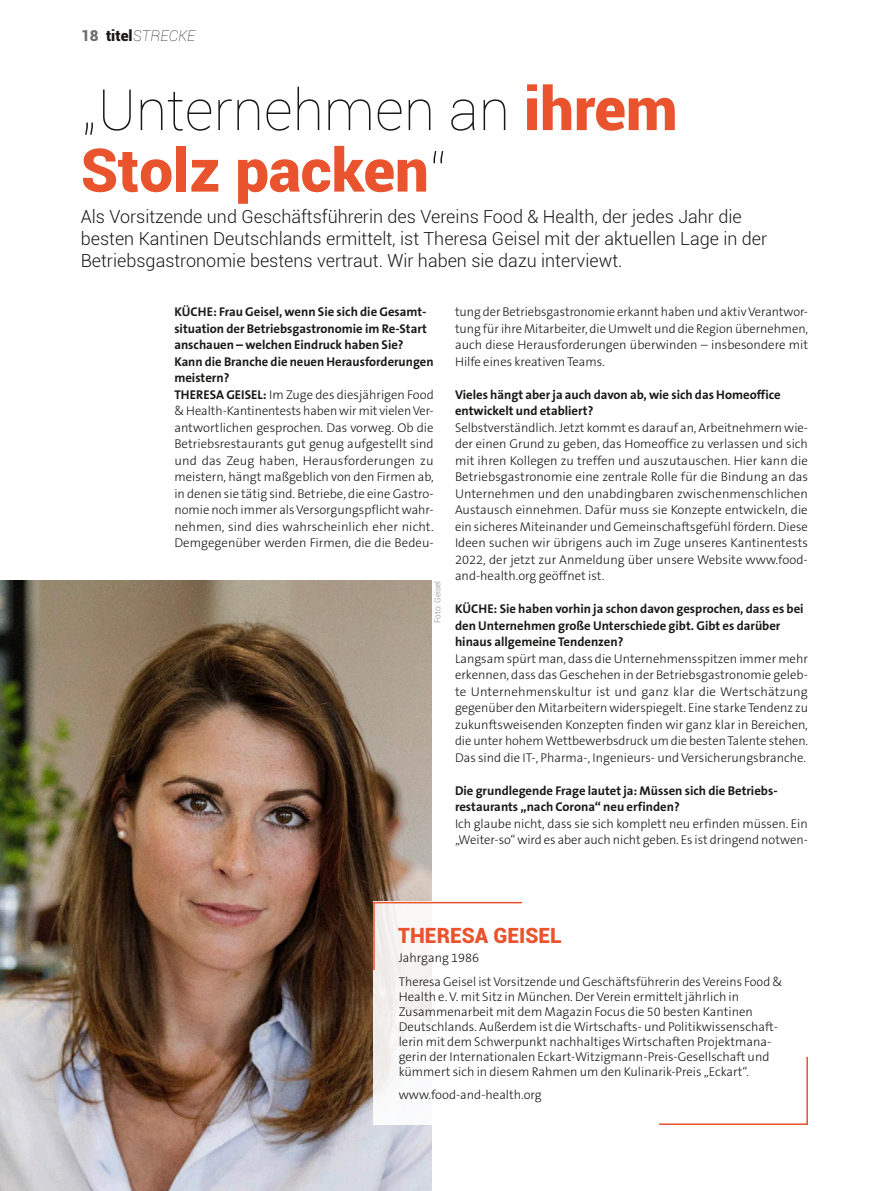
<style>
.page{position:relative;width:893px;height:1191px;background:#fff}
.page>*{position:absolute;margin:0;border:0;box-sizing:border-box;transform-origin:0 0}
.t1{font:900 60px "Roboto";color:#e9532d}
.t2{font:100 57px "Roboto";color:#1a1918}
.t3{font:900 21px "Roboto";color:#e9532d}
.t4{font:300 18px/21.6px "Roboto";color:#1a1918}
.t5{font:italic 100 15px "Roboto";color:#1a1918}
.t6{font:300 12.75px/16.5px "The Sans B W3";color:#1a1918;text-align:justify}
.t7{font:700 12.75px/16.5px "The Sans B W7";color:#1a1918}
.t8{font:300 8.25px "Roboto";color:#868686}
.s1{font-weight:900;font-style:normal;color:#6f6f6e}
.s2{font-weight:900;font-style:normal}
.s3{font-weight:900;font-size:60px;color:#e9532d}
.s4{font-weight:100;font-size:57px;color:#1a1918}
.s5{font-family:"The Sans B W7";font-weight:700}
</style>
<div class="page">
<img style="left:0;top:580px;width:432px;height:611px">
<div style="left:373px;top:902px;width:435px;height:223px;background:#fff"></div>
<svg style="left:372px;top:901px;width:151px;height:70px"></svg>
<svg style="left:659px;top:1056px;width:149px;height:69px"></svg>
<p class="t5" style="left:81px;top:25px;width:116px"><span class="s1">18</span> <span class="s2">titel</span>STRECKE</p>
<h2 class="t2" style="left:81px;top:70px;width:598px">„Unternehmen an <span class="s3">ihrem</span></h2>
<h1 class="t1" style="left:81px;top:128px;width:368px">Stolz packen<span class="s4">“</span></h1>
<p class="t4" style="left:81px;top:205px;width:688px">Als Vorsitzende und Geschäftsführerin des Vereins Food &amp; Health, der jedes Jahr die besten Kantinen Deutschlands ermittelt, ist Theresa Geisel mit der aktuellen Lage in der<br>Betriebsgastronomie bestens vertraut. Wir haben sie dazu interviewt.</p>
<p class="t7" style="left:174px;top:304px;width:261px">KÜCHE: Frau Geisel, wenn Sie sich die Gesamt&shy;situation der Betriebsgastronomie im Re-Start anschauen – welchen Eindruck haben Sie?<br>Kann die Branche die neuen Herausforderungen meistern?</p>
<p class="t6" style="left:174px;top:386px;width:261px"><span class="s5">THERESA GEISEL:</span> Im Zuge des diesjährigen Food &amp; Health-Kantinentests haben wir mit vielen Ver&shy;antwortlichen gesprochen. Das vorweg. Ob die Betriebsrestaurants gut genug aufgestellt sind und das Zeug haben, Herausforderungen zu meistern, hängt maßgeblich von den Firmen ab, in denen sie tätig sind. Betriebe, die eine Gastro&shy;nomie noch immer als Versorgungspflicht wahr&shy;nehmen, sind dies wahrscheinlich eher nicht.<br>Demgegenüber werden Firmen, die die Bedeu-</p>
<p class="t8" style="left:432px;top:623px;width:44px;rotate:-90deg">Foto: Geisel</p>
<p class="t6" style="left:455px;top:304px;width:355px">tung der Betriebsgastronomie erkannt haben und aktiv Verantwor&shy;tung für ihre Mitarbeiter, die Umwelt und die Region übernehmen, auch diese Herausforderungen überwinden – insbesondere mit Hilfe eines kreativen Teams.</p>
<p class="t7" style="left:455px;top:386px;width:327px">Vieles hängt aber ja auch davon ab, wie sich das Homeoffice entwickelt und etabliert?</p>
<p class="t6" style="left:455px;top:419px;width:355px">Selbstverständlich. Jetzt kommt es darauf an, Arbeitnehmern wie&shy;der einen Grund zu geben, das Homeoffice zu verlassen und sich mit ihren Kollegen zu treffen und auszutauschen. Hier kann die Betriebsgastronomie eine zentrale Rolle für die Bindung an das Unternehmen und den unabdingbaren zwischenmenschlichen Austausch einnehmen. Dafür muss sie Konzepte entwickeln, die ein sicheres Miteinander und Gemeinschaftsgefühl fördern. Diese Ideen suchen wir übrigens auch im Zuge unseres Kantinentests 2022, der jetzt zur Anmeldung über unsere Website www.food&shy;and-health.org geöffnet ist.</p>
<p class="t7" style="left:455px;top:601px;width:350px">KÜCHE: Sie haben vorhin ja schon davon gesprochen, dass es bei den Unternehmen große Unterschiede gibt. Gibt es darüber hinaus allgemeine Tendenzen?</p>
<p class="t6" style="left:455px;top:650px;width:355px">Langsam spürt man, dass die Unternehmensspitzen immer mehr erkennen, dass das Geschehen in der Betriebsgastronomie geleb&shy;te Unternehmenskultur ist und ganz klar die Wertschätzung gegenüber den Mitarbeitern widerspiegelt. Eine starke Tendenz zu zukunftsweisenden Konzepten finden wir ganz klar in Bereichen, die unter hohem Wettbewerbsdruck um die besten Talente stehen.<br>Das sind die IT-, Pharma-, Ingenieurs- und Versicherungsbranche.</p>
<p class="t7" style="left:455px;top:782px;width:323px">Die grundlegende Frage lautet ja: Müssen sich die Betriebs&shy;restaurants „nach Corona“ neu erfinden?</p>
<p class="t6" style="left:455px;top:815px;width:354px">Ich glaube nicht, dass sie sich komplett neu erfinden müssen. Ein „Weiter-so“ wird es aber auch nicht geben. Es ist dringend notwen-</p>
<h3 class="t3" style="left:398px;top:920px;width:165px">THERESA GEISEL</h3>
<p class="t6" style="left:399px;top:946px;width:385px;line-height:23.5px">Jahrgang 1986<br>Theresa Geisel ist Vorsitzende und Geschäftsführerin des Vereins Food &amp;</p>
<p class="t6" style="left:399px;top:989px;width:381px;line-height:15px;text-align:left">Health e. V. mit Sitz in München. Der Verein ermittelt jährlich in Zusammenarbeit mit dem Magazin Focus die 50 besten Kantinen Deutschlands. Außerdem ist die Wirtschafts- und Politikwissenschaft&shy;lerin mit dem Schwerpunkt nachhaltiges Wirtschaften Projektmana&shy;gerin der Internationalen Eckart-Witzigmann-Preis-Gesellschaft und kümmert sich in diesem Rahmen um den Kulinarik-Preis „Eckart“.</p>
<p class="t6" style="left:399px;top:1087px;width:145px">www.food-and-health.org</p>
</div>
